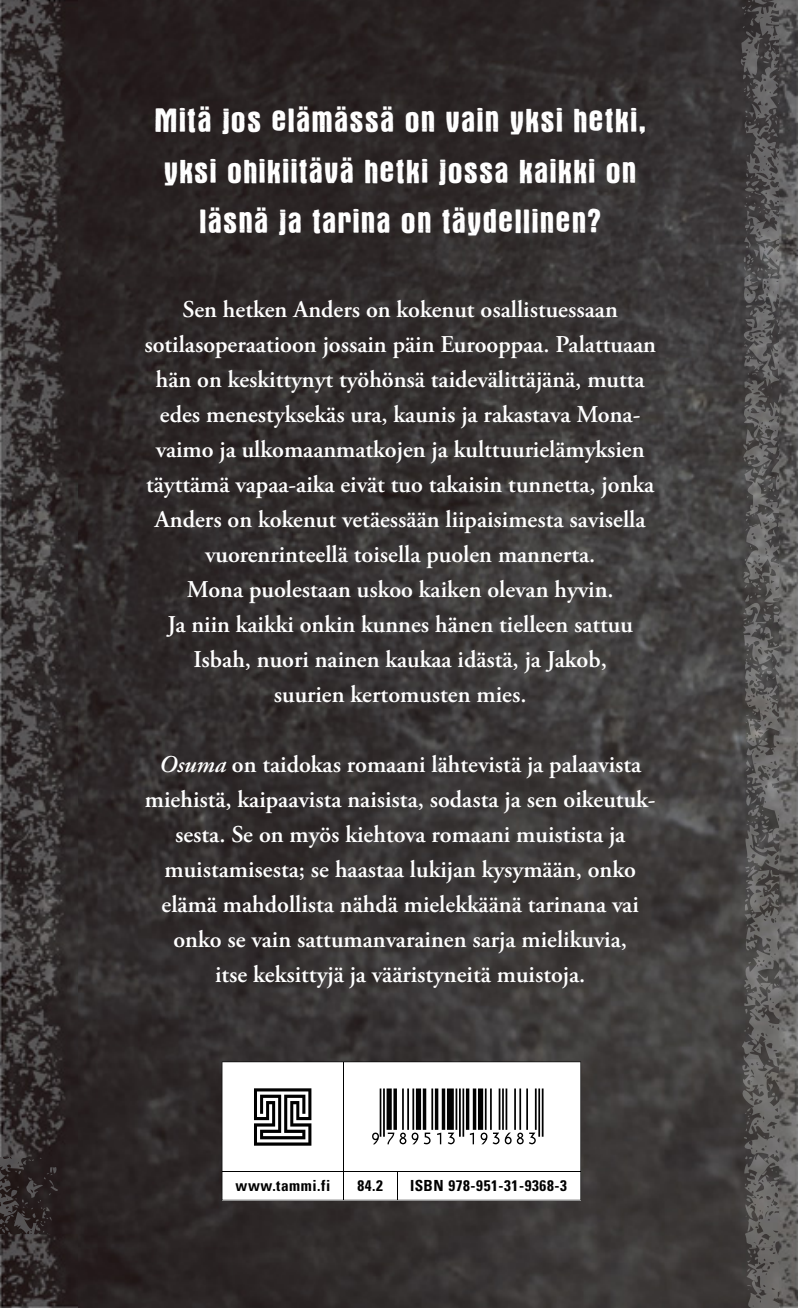
<style>
.page{position:relative;width:798px;height:1308px;background:#fff}
.page>*{position:absolute;margin:0;border:0;box-sizing:border-box;transform-origin:0 0}
.t1{font:55.12px "Viisas EAN Matala";color:#000}
.t2{font:34.88px/50.2px "Victor";letter-spacing:.04em;color:#fff;text-align:center}
.t3{font:600 24.07px/34.9px "Adobe Garamond Pro";color:#fff;text-align:center}
.t4{font:700 condensed 15.3px "Univers";letter-spacing:.035em;color:#000}
.s1{font-style:italic}
</style>
<div class="page">
<img style="left:58px;top:0;width:721px;height:1307px">
<svg style="left:222px;top:1061px;width:358px;height:139px"></svg>
<hr style="left:343px;top:1061px;width:1px;height:138px;background:#000">
<hr style="left:222px;top:1171px;width:358px;height:1px;background:#000">
<svg style="left:397px;top:1172px;width:1px;height:27px"></svg>
<svg style="left:254px;top:1088px;width:57px;height:57px"></svg>
<svg style="left:775px;top:102px;width:4px;height:23px"></svg>
<svg style="left:744px;top:185px;width:20px;height:28px"></svg>
<svg style="left:745px;top:1198px;width:5px;height:4px"></svg>
<svg style="left:745px;top:1215px;width:3px;height:6px"></svg>
<img style="left:747px;top:0;width:32px;height:46px">
<img style="left:766px;top:2px;width:9px;height:39px">
<svg style="left:741px;top:1px;width:12px;height:30px"></svg>
<img style="left:737px;top:31px;width:26px;height:48px">
<img style="left:763px;top:42px;width:12px;height:11px">
<img style="left:743px;top:53px;width:32px;height:132px">
<img style="left:745px;top:104px;width:30px;height:33px">
<img style="left:756px;top:198px;width:20px;height:6px">
<svg style="left:760px;top:56px;width:9px;height:7px"></svg>
<svg style="left:742px;top:75px;width:15px;height:24px"></svg>
<svg style="left:763px;top:132px;width:16px;height:8px"></svg>
<img style="left:746px;top:204px;width:33px;height:17px">
<img style="left:757px;top:290px;width:22px;height:11px">
<img style="left:736px;top:301px;width:43px;height:85px">
<svg style="left:776px;top:297px;width:3px;height:11px"></svg>
<img style="left:769px;top:341px;width:10px;height:35px">
<svg style="left:770px;top:314px;width:9px;height:23px"></svg>
<svg style="left:743px;top:341px;width:20px;height:39px"></svg>
<img style="left:740px;top:474px;width:39px;height:128px">
<img style="left:742px;top:634px;width:37px;height:52px">
<img style="left:743px;top:670px;width:36px;height:76px">
<img style="left:746px;top:686px;width:32px;height:180px">
<svg style="left:744px;top:642px;width:33px;height:39px"></svg>
<svg style="left:744px;top:711px;width:31px;height:38px"></svg>
<svg style="left:743px;top:760px;width:10px;height:11px"></svg>
<svg style="left:744px;top:865px;width:17px;height:4px"></svg>
<img style="left:743px;top:869px;width:36px;height:19px">
<img style="left:743px;top:1247px;width:36px;height:60px">
<img style="left:738px;top:1058px;width:5px;height:115px">
<img style="left:743px;top:888px;width:36px;height:309px">
<img style="left:746px;top:1276px;width:32px;height:23px">
<svg style="left:768px;top:869px;width:11px;height:8px"></svg>
<svg style="left:772px;top:970px;width:7px;height:16px"></svg>
<svg style="left:762px;top:1008px;width:5px;height:3px"></svg>
<svg style="left:753px;top:1043px;width:9px;height:10px"></svg>
<svg style="left:743px;top:221px;width:36px;height:69px;background:#5c5b5b"></svg>
<img style="left:743px;top:287px;width:12px;height:16px">
<img style="left:745px;top:429px;width:9px;height:9px">
<img style="left:741px;top:442px;width:1px;height:25px">
<svg style="left:742px;top:438px;width:37px;height:92px;background:#5a5858"></svg>
<svg style="left:742px;top:539px;width:37px;height:95px;background:#5b5958"></svg>
<svg style="left:743px;top:780px;width:36px;height:68px;background:#595858"></svg>
<svg style="left:743px;top:890px;width:10px;height:36px"></svg>
<svg style="left:0;top:1156px;width:58px;height:78px;background:#312a2a"></svg>
<img style="left:0;top:1234px;width:77px;height:73px">
<img style="left:779px;top:0;width:18px;height:1307px">
<img style="left:0;top:0;width:77px;height:1156px">
<h2 class="t2" style="left:155px;top:96px;width:492px">Mitä jos elämässä on vain yksi hetki, yksi ohikiitävä hetki jossa kaikki on läsnä ja tarina on täydellinen?</h2>
<p class="t3" style="left:144px;top:292px;width:513px">Sen hetken Anders on kokenut osallistuessaan sotilasoperaatioon jossain päin Eurooppaa. Palattuaan hän on keskittynyt työhönsä taidevälittäjänä, mutta edes menestyksekäs ura, kaunis ja rakastava Mona&shy;vaimo ja ulkomaanmatkojen ja kulttuurielämyksien täyttämä vapaa-aika eivät tuo takaisin tunnetta, jonka Anders on kokenut vetäessään liipaisimesta savisella vuorenrinteellä toisella puolen mannerta.<br>Mona puolestaan uskoo kaiken olevan hyvin.<br>Ja niin kaikki onkin kunnes hänen tielleen sattuu Isbah, nuori nainen kaukaa idästä, ja Jakob,<br>suurien kertomusten mies.</p>
<p class="t3" style="left:145px;top:747px;width:512px"><span class="s1">Osuma</span> on taidokas romaani lähtevistä ja palaavista miehistä, kaipaavista naisista, sodasta ja sen oikeutuk&shy;sesta. Se on myös kiehtova romaani muistista ja muistamisesta; se haastaa lukijan kysymään, onko elämä mahdollista nähdä mielekkäänä tarinana vai onko se vain sattumanvarainen sarja mielikuvia,<br>itse keksittyjä ja vääristyneitä muistoja.</p>
<h1 class="t1" style="left:367px;top:1087px;width:177px">*9789513193683*</h1>
<p class="t4" style="left:235px;top:1176px;width:96px">www.tammi.fi</p>
<p class="t4" style="left:357px;top:1176px;width:27px">84.2</p>
<p class="t4" style="left:410px;top:1176px;width:158px">ISBN 978-951-31-9368-3</p>
</div>
